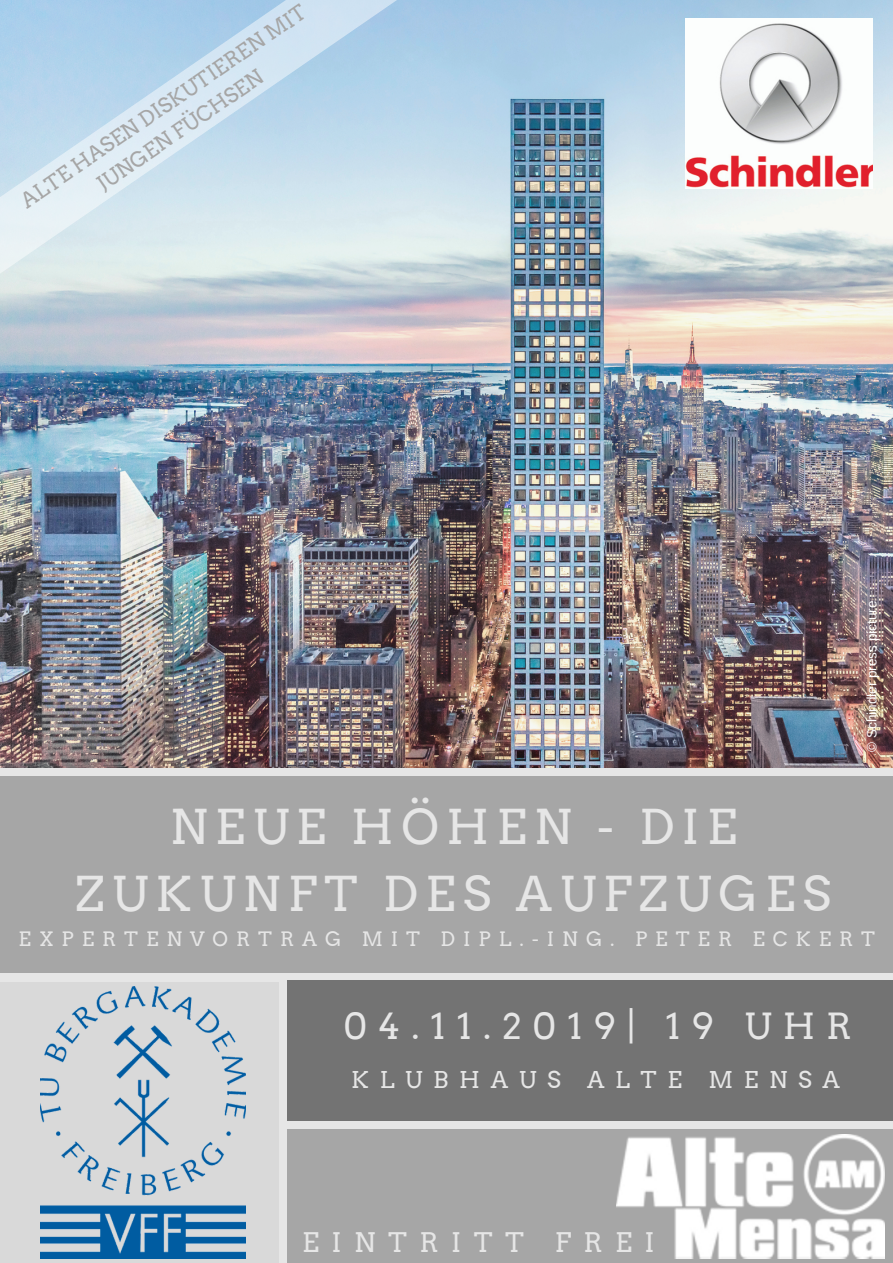
<style>
.page{position:relative;width:893px;height:1263px;background:#e6e6e6}
.page>*{position:absolute;margin:0;border:0;box-sizing:border-box;transform-origin:0 0}
.t1{font:48px/67px "Arvo";letter-spacing:.15em;color:#e6e6e6;text-align:center}
.t2{font:36px "Arvo";letter-spacing:.31em;color:#e6e6e6}
.t3{font:27px "Arvo";letter-spacing:.46em;color:#e6e6e6}
.t4{font:23.17px "Arvo";letter-spacing:.46em;color:#e6e6e6}
.t5{font:21px/29.2px "Arvo";color:#a6a6a6;text-align:center}
.t6{font:19.88px "Arvo";letter-spacing:.4em;color:#e6e6e6}
.t7{font:13.5px "Arimo";color:#fff}
</style>
<div class="page">
<img style="left:0;top:0;width:893px;height:768px">
<div style="left:0;top:981px;width:279px;height:282px;background:#d9d9d9"></div>
<div style="left:0;top:777px;width:893px;height:195px;background:#a6a6a6"></div>
<div style="left:287px;top:980px;width:606px;height:140px;background:#737373"></div>
<div style="left:287px;top:1129px;width:606px;height:134px;background:#a6a6a6"></div>
<img style="left:686px;top:19px;width:186px;height:169px">
<img style="left:41px;top:986px;width:204px;height:272px">
<img style="left:617px;top:1134px;width:267px;height:125px">
<svg style="left:0;top:0;width:420px;height:308px"></svg>
<p class="t5" style="left:15px;top:192px;width:343px;rotate:-35deg">ALTE HASEN DISKUTIEREN MIT<br>JUNGEN FÜCHSEN</p>
<h1 class="t1" style="left:76px;top:793px;width:756px">NEUE HÖHEN - DIE<br>ZUKUNFT DES AUFZUGES</h1>
<p class="t7" style="left:864px;top:752px;width:152px;rotate:-90deg">© Schindler press picture</p>
<p class="t6" style="left:18px;top:926px;width:858px">EXPERTENVORTRAG MIT DIPL.-ING. PETER ECKERT</p>
<h2 class="t2" style="left:344px;top:1004px;width:510px">04.11.2019| 19 UHR</h2>
<p class="t4" style="left:351px;top:1066px;width:490px">KLUBHAUS ALTE MENSA</p>
<h3 class="t3" style="left:302px;top:1226px;width:354px">EINTRITT FREI</h3>
</div>
